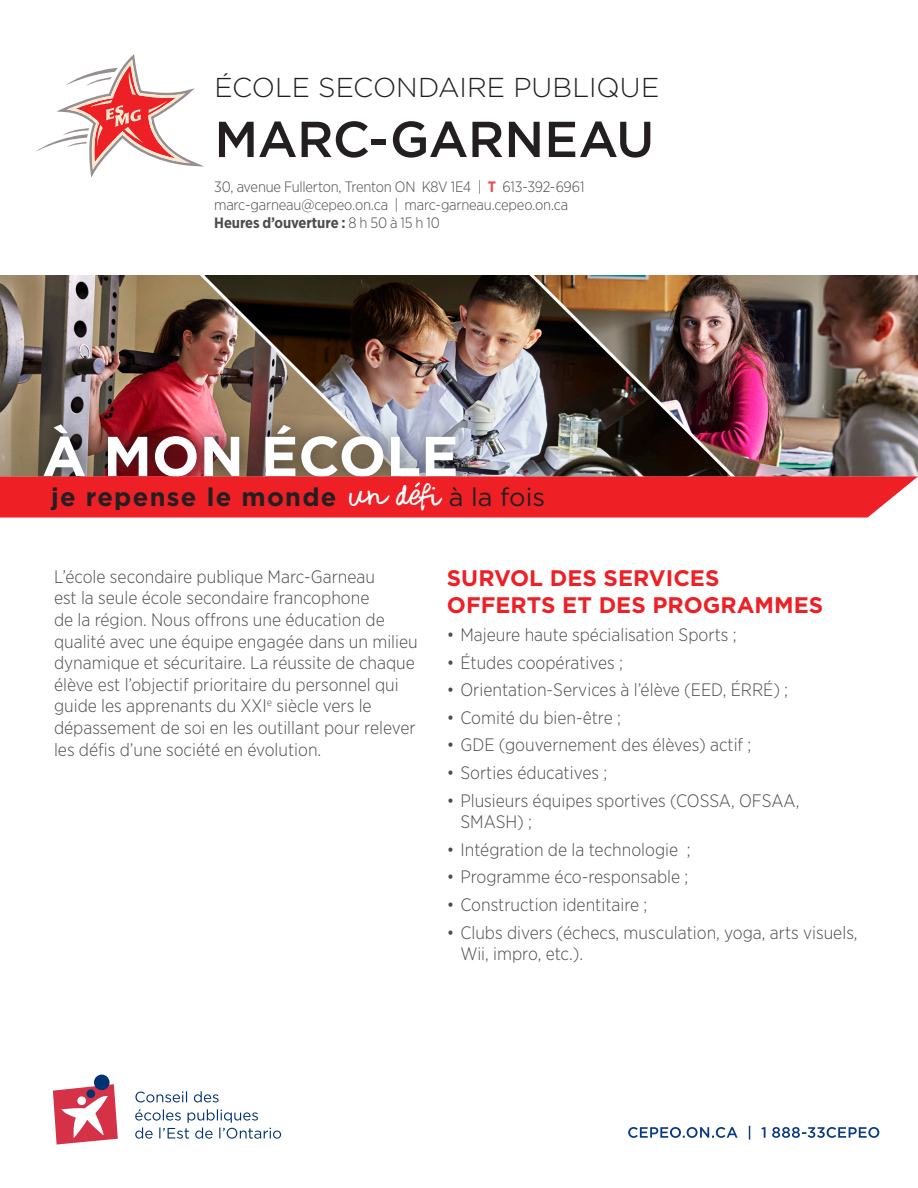
<style>
.page{position:relative;width:918px;height:1188px;background:#fff}
.page>*{position:absolute;margin:0;border:0;box-sizing:border-box;transform-origin:0 0}
.t1{font:700 56.1px "Gotham";color:#fff}
.t2{font:500 50.4px "Gotham";letter-spacing:-.01em;color:#231f20}
.t3{font:300 27.3px "Gotham";color:#231f20}
.t4{font:700 25.5px "Gotham";letter-spacing:.05em;color:#231f20}
.t5{font:700 22.5px/27px "Gotham";color:#ee2026}
.t6{font:300 18px/21.6px "Gotham Narrow";color:#4b4c4d}
.t7{font:300 15px "Gotham Narrow";letter-spacing:-.015em;color:#4b4c4d}
.t8{font:700 15px "Gotham Narrow";letter-spacing:-.01em;color:#4b4c4d}
.s1{font-weight:700;color:#e84b4a}
.s2{font-weight:300}
.s3{font-family:"Rough Notes Sample";font-weight:400;font-size:33px;color:#fff}
.s4{font-weight:400}
</style>
<div class="page">
<img style="left:742px;top:275px;width:176px;height:201px">
<img style="left:412px;top:275px;width:330px;height:201px">
<img style="left:0;top:275px;width:412px;height:201px">
<svg style="left:135px;top:1109px;width:146px;height:30px"></svg>
<svg style="left:135px;top:1091px;width:84px;height:11px"></svg>
<div style="left:94px;top:1075px;width:16px;height:15px;background:#013374;border-radius:50%"></div>
<svg style="left:53px;top:1084px;width:65px;height:61px"></svg>
<div style="left:26px;top:406px;width:448px;height:89px;background:#231f20;opacity:.75"></div>
<svg style="left:628px;top:1126px;width:251px;height:14px"></svg>
<svg style="left:36px;top:54px;width:168px;height:124px"></svg>
<svg style="left:0;top:476px;width:918px;height:42px;background:#ed282e"></svg>
<p class="t3" style="left:214px;top:70px;width:446px">ÉCOLE SECONDAIRE PUBLIQUE</p>
<p class="t2" style="left:214px;top:106px;width:441px">MARC-GARNEAU</p>
<p class="t7" style="left:214px;top:177px;width:372px">30, avenue Fullerton, Trenton ON K8V 1E4 | <span class="s1">T</span> 613-392-6961</p>
<p class="t7" style="left:214px;top:195px;width:356px">marc-garneau@cepeo.on.ca | marc-garneau.cepeo.on.ca</p>
<p class="t8" style="left:214px;top:213px;width:227px">Heures d’ouverture : <span class="s2">8 h 50 à 15 h 10</span></p>
<p class="t1" style="left:42px;top:419px;width:418px">À MON ÉCOLE</p>
<p class="t4" style="left:51px;top:480px;width:496px">je repense le monde <span class="s3">un defi</span> <span class="s4">à la fois</span></p>
<p class="t6" style="left:54px;top:565px;width:365px">L’école secondaire publique Marc-Garneau<br>est la seule école secondaire francophone<br>de la région. Nous offrons une éducation de qualité avec une équipe engagée dans un milieu dynamique et sécuritaire. La réussite de chaque élève est l’objectif prioritaire du personnel qui guide les apprenants du XXI<sup>e</sup> siècle vers le dépassement de soi en les outillant pour relever les défis d’une société en évolution.</p>
<p class="t5" style="left:447px;top:565px;width:378px">SURVOL DES SERVICES<br>OFFERTS ET DES PROGRAMMES</p>
<p class="t6" style="left:447px;top:623px;width:291px">• Majeure haute spécialisation Sports ;</p>
<p class="t6" style="left:447px;top:651px;width:178px">• Études coopératives ;</p>
<p class="t6" style="left:447px;top:679px;width:343px">• Orientation-Services à l’élève (EED, ÉRRÉ) ;</p>
<p class="t6" style="left:447px;top:706px;width:176px">• Comité du bien-être ;</p>
<p class="t6" style="left:447px;top:734px;width:306px">• GDE (gouvernement des élèves) actif ;</p>
<p class="t6" style="left:447px;top:761px;width:162px">• Sorties éducatives ;</p>
<p class="t6" style="left:460px;top:789px;width:340px;text-indent:-14px">• Plusieurs équipes sportives (COSSA, OFSAA,<br>SMASH) ;</p>
<p class="t6" style="left:447px;top:838px;width:245px">• Intégration de la technologie ;</p>
<p class="t6" style="left:447px;top:866px;width:243px">• Programme éco-responsable ;</p>
<p class="t6" style="left:447px;top:893px;width:202px">• Construction identitaire ;</p>
<p class="t6" style="left:460px;top:921px;width:399px;text-indent:-14px">• Clubs divers (échecs, musculation, yoga, arts visuels,<br>Wii, impro, etc.).</p>
</div>
